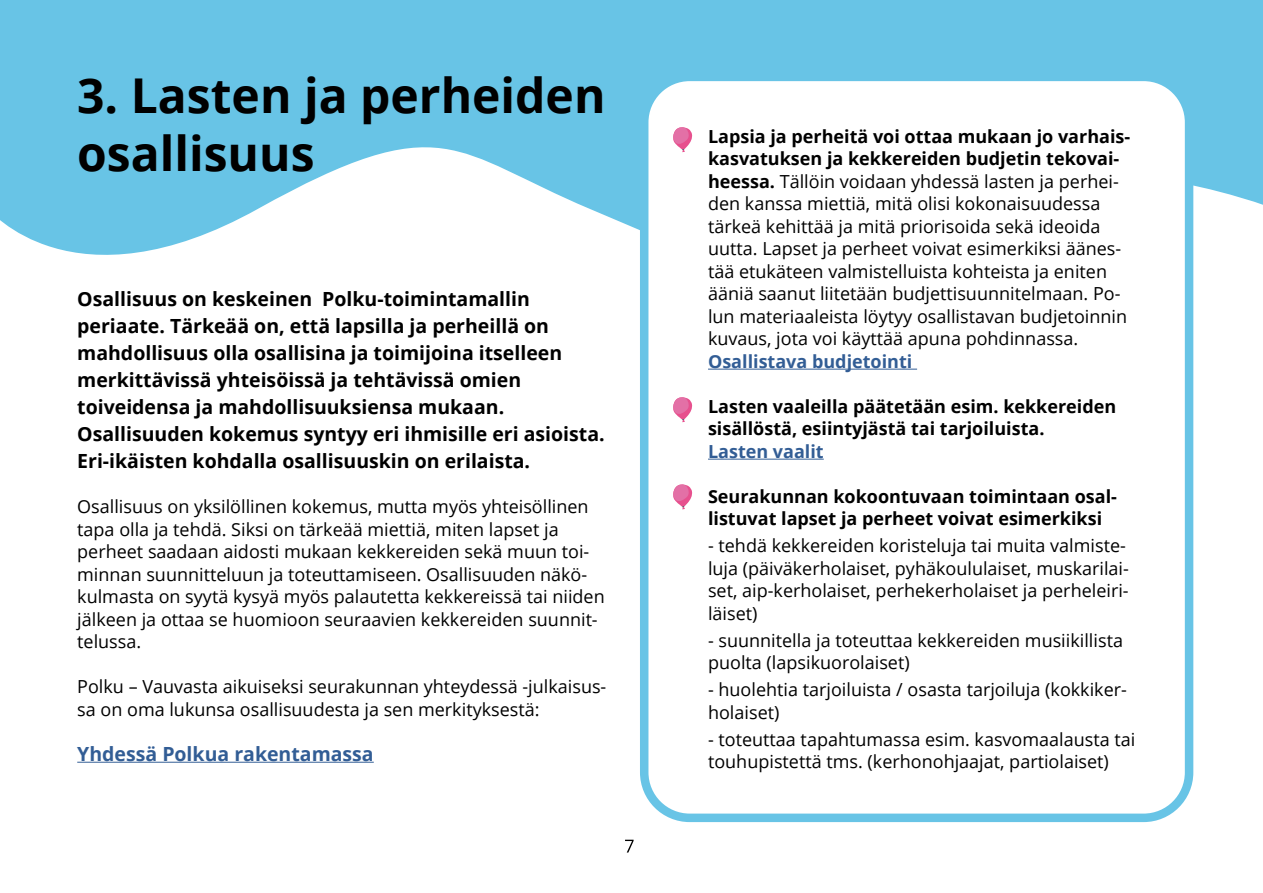
<style>
.page{position:relative;width:1263px;height:893px;background:#fff}
.page>*{position:absolute;margin:0;border:0;box-sizing:border-box;transform-origin:0 0}
.H2_Väliotsikko{font:700 48px/57.6px "Open Sans";color:#000}
.P_Leipä{font:700 19.5px/27px "Open Sans";color:#000}
.P_Leipä-2{font:700 19.5px "Open Sans";color:#325d95}
.P_Leipä-3{font:18px/22.5px "Open Sans";color:#000}
.P_Leipä-4{font:700 18px/22.5px "Open Sans";color:#000}
.P_Leipä-5{font:700 18px "Open Sans";color:#325d95}
.s1{font-weight:700}
</style>
<div class="page">
<svg style="left:0;top:0;width:1263px;height:312px;fill:#68c4e6"></svg>
<div style="left:644px;top:77px;width:545px;height:741px;background:#fff;border-radius:45px"></div>
<div style="left:640px;top:73px;width:553px;height:749px;border:9px solid #68c4e6;border-radius:45px"></div>
<hr style="left:77px;top:762px;width:297px;height:1px;background:#325d95">
<hr style="left:708px;top:369px;width:209px;height:1px;background:#325d95">
<hr style="left:708px;top:459px;width:116px;height:1px;background:#325d95">
<svg style="left:673px;top:397px;width:20px;height:25px"></svg>
<svg style="left:673px;top:127px;width:20px;height:25px"></svg>
<svg style="left:673px;top:484px;width:20px;height:25px"></svg>
<svg style="left:625px;top:840px;width:9px;height:12px"></svg>
<h2 class="H2_Väliotsikko" style="left:77px;top:66px;width:530px">3. Lasten ja perheiden osallisuus</h2>
<p class="P_Leipä" style="left:77px;top:285px;width:529px">Osallisuus on keskeinen Polku-toimintamallin periaate. Tärkeää on, että lapsilla ja perheillä on mahdollisuus olla osallisina ja toimijoina itselleen merkittävissä yhteisöissä ja tehtävissä omien toiveidensa ja mahdollisuuksiensa mukaan.<br>Osallisuuden kokemus syntyy eri ihmisille eri asioista.<br>Eri-ikäisten kohdalla osallisuuskin on erilaista.</p>
<p class="P_Leipä-3" style="left:77px;top:495px;width:529px">Osallisuus on yksilöllinen kokemus, mutta myös yhteisöllinen tapa olla ja tehdä. Siksi on tärkeää miettiä, miten lapset ja perheet saadaan aidosti mukaan kekkereiden sekä muun toi&shy;minnan suunnitteluun ja toteuttamiseen. Osallisuuden näkö&shy;kulmasta on syytä kysyä myös palautetta kekkereissä tai niiden jälkeen ja ottaa se huomioon seuraavien kekkereiden suunnit&shy;telussa.</p>
<p class="P_Leipä-3" style="left:77px;top:675px;width:531px">Polku – Vauvasta aikuiseksi seurakunnan yhteydessä -julkaisus&shy;sa on oma lukunsa osallisuudesta ja sen merkityksestä:</p>
<p class="P_Leipä-2" style="left:77px;top:740px;width:298px">Yhdessä Polkua rakentamassa</p>
<p class="P_Leipä-3" style="left:708px;top:125px;width:424px"><span class="s1">Lapsia ja perheitä voi ottaa mukaan jo varhais&shy;kasvatuksen ja kekkereiden budjetin tekovai&shy;heessa.</span> Tällöin voidaan yhdessä lasten ja perhei&shy;den kanssa miettiä, mitä olisi kokonaisuudessa tärkeä kehittää ja mitä priorisoida sekä ideoida uutta. Lapset ja perheet voivat esimerkiksi äänes&shy;tää etukäteen valmistelluista kohteista ja eniten ääniä saanut liitetään budjettisuunnitelmaan. Po&shy;lun materiaaleista löytyy osallistavan budjetoinnin kuvaus, jota voi käyttää apuna pohdinnassa.</p>
<p class="P_Leipä-5" style="left:708px;top:349px;width:206px">Osallistava budjetointi</p>
<p class="P_Leipä-4" style="left:708px;top:395px;width:410px">Lasten vaaleilla päätetään esim. kekkereiden sisällöstä, esiintyjästä tai tarjoiluista.</p>
<p class="P_Leipä-5" style="left:708px;top:439px;width:117px">Lasten vaalit</p>
<p class="P_Leipä-4" style="left:708px;top:485px;width:410px">Seurakunnan kokoontuvaan toimintaan osal&shy;listuvat lapset ja perheet voivat esimerkiksi</p>
<p class="P_Leipä-3" style="left:708px;top:534px;width:422px">- tehdä kekkereiden koristeluja tai muita valmiste&shy;luja (päiväkerholaiset, pyhäkoululaiset, muskarilai&shy;set, aip-kerholaiset, perhekerholaiset ja perheleiri&shy;läiset)</p>
<p class="P_Leipä-3" style="left:708px;top:629px;width:416px">- suunnitella ja toteuttaa kekkereiden musiikillista puolta (lapsikuorolaiset)</p>
<p class="P_Leipä-3" style="left:708px;top:678px;width:420px">- huolehtia tarjoiluista / osasta tarjoiluja (kokkiker&shy;holaiset)</p>
<p class="P_Leipä-3" style="left:708px;top:728px;width:429px">- toteuttaa tapahtumassa esim. kasvomaalausta tai touhupistettä tms. (kerhonohjaajat, partiolaiset)</p>
</div>
